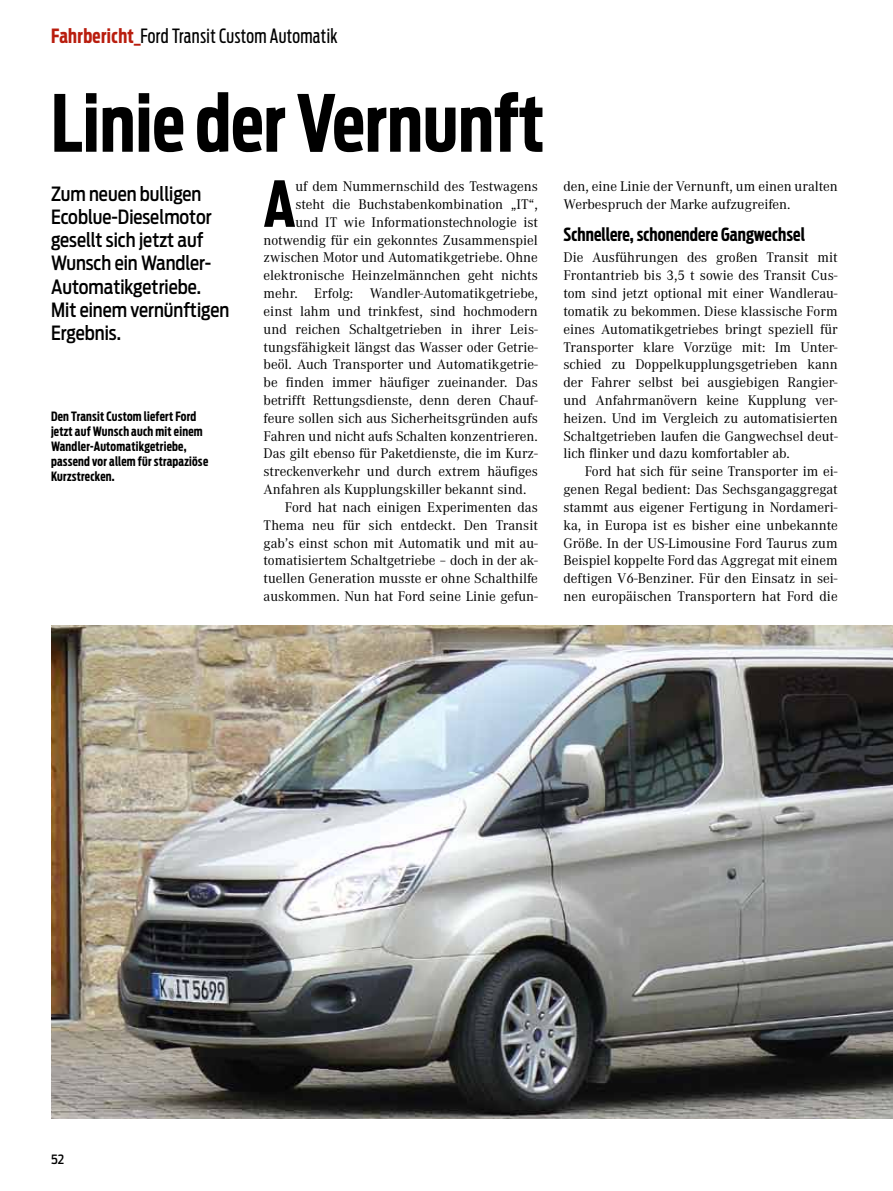
<style>
.page{position:relative;width:893px;height:1191px;background:#fff}
.page>*{position:absolute;margin:0;border:0;box-sizing:border-box;transform-origin:0 0}
.t1{font:700 78px "Antenna Extra Cond";letter-spacing:.005em;color:#000}
.t2{font:700 62.7px "Antenna Extra Cond";color:#000}
.t3{font:500 19.5px/23.2px "Antenna Cond";color:#000;scale:.95 1}
.t4{font:19.5px "Antenna Extra Cond";letter-spacing:.02em;color:#000}
.t5{font:700 18px "Antenna Extra Cond";letter-spacing:.005em;color:#000}
.t6{font:14.55px/17.9px "Corporate A";color:#000;text-align:justify}
.t7{font:700 12.75px/15px "Antenna Extra Cond";letter-spacing:.02em;color:#000}
.t8{font:500 12.75px "Antenna Cond";color:#000}
.s1{font-weight:700;color:#b91d0e}
</style>
<div class="page">
<img style="left:51px;top:625px;width:842px;height:493px">
<h3 class="t4" style="left:51px;top:24px;width:288px"><span class="s1">Fahrbericht_</span>Ford Transit Custom Automatik</h3>
<h1 class="t1" style="left:51px;top:77px;width:495px">Linie der Vernunft</h1>
<h3 class="t3" style="left:51px;top:182px;width:189px">Zum neuen bulligen<br>Ecoblue-Dieselmotor gesellt sich jetzt auf<br>Wunsch ein Wandler-<br>Automatikgetriebe.<br>Mit einem vernünftigen<br>Ergebnis.</h3>
<h2 class="t2" style="left:264px;top:167px;width:33px">A</h2>
<p class="t6" style="left:295px;top:178px;width:244px">uf dem Nummernschild des Testwagens</p>
<p class="t6" style="left:295px;top:196px;width:244px">steht die Buchstabenkombination „IT“,</p>
<p class="t6" style="left:295px;top:213px;width:244px">und IT wie Informationstechnologie ist</p>
<p class="t6" style="left:264px;top:231px;width:276px">notwendig für ein gekonntes Zusammenspiel</p>
<p class="t6" style="left:264px;top:249px;width:276px">zwischen Motor und Automatikgetriebe. Ohne</p>
<p class="t6" style="left:264px;top:267px;width:276px">elektronische Heinzelmännchen geht nichts</p>
<p class="t6" style="left:264px;top:285px;width:276px">mehr. Erfolg: Wandler-Automatikgetriebe,</p>
<p class="t6" style="left:264px;top:302px;width:276px">einst lahm und trinkfest, sind hochmodern</p>
<p class="t6" style="left:264px;top:320px;width:276px">und reichen Schaltgetrieben in ihrer Leis-</p>
<p class="t6" style="left:264px;top:338px;width:276px">tungsfähigkeit längst das Wasser oder Getrie-</p>
<p class="t6" style="left:264px;top:356px;width:276px">beöl. Auch Transporter und Automatikgetrie-</p>
<p class="t6" style="left:264px;top:374px;width:276px">be finden immer häufiger zueinander. Das</p>
<p class="t6" style="left:264px;top:391px;width:276px">betrifft Rettungsdienste, denn deren Chauf-</p>
<p class="t6" style="left:264px;top:409px;width:276px">feure sollen sich aus Sicherheitsgründen aufs</p>
<p class="t6" style="left:264px;top:427px;width:276px">Fahren und nicht aufs Schalten konzentrieren.</p>
<p class="t6" style="left:264px;top:445px;width:276px">Das gilt ebenso für Paketdienste, die im Kurz-</p>
<p class="t6" style="left:264px;top:463px;width:276px">streckenverkehr und durch extrem häufiges</p>
<p class="t6" style="left:264px;top:480px;width:264px">Anfahren als Kupplungskiller bekannt sind.</p>
<p class="t6" style="left:285px;top:498px;width:255px">Ford hat nach einigen Experimenten das</p>
<p class="t6" style="left:264px;top:516px;width:276px">Thema neu für sich entdeckt. Den Transit</p>
<p class="t6" style="left:264px;top:534px;width:276px">gab’s einst schon mit Automatik und mit au-</p>
<p class="t6" style="left:264px;top:552px;width:276px">tomatisiertem Schaltgetriebe – doch in der ak-</p>
<p class="t6" style="left:264px;top:570px;width:276px">tuellen Generation musste er ohne Schalthilfe</p>
<p class="t6" style="left:264px;top:587px;width:276px">auskommen. Nun hat Ford seine Linie gefun-</p>
<p class="t7" style="left:51px;top:408px;width:159px">Den Transit Custom liefert Ford jetzt auf Wunsch auch mit einem<br>Wandler-Automatikgetriebe, passend vor allem für strapaziöse<br>Kurzstrecken.</p>
<p class="t6" style="left:563px;top:178px;width:276px">den, eine Linie der Vernunft, um einen uralten<br>Werbespruch der Marke aufzugreifen.</p>
<p class="t5" style="left:563px;top:224px;width:243px">Schnellere, schonendere Gangwechsel</p>
<p class="t6" style="left:563px;top:249px;width:276px">Die Ausführungen des großen Transit mit Frontantrieb bis 3,5 t sowie des Transit Cus&shy;tom sind jetzt optional mit einer Wandlerau&shy;tomatik zu bekommen. Diese klassische Form eines Automatikgetriebes bringt speziell für Transporter klare Vorzüge mit: Im Unter&shy;schied zu Doppelkupplungsgetrieben kann der Fahrer selbst bei ausgiebigen Rangier&shy;und Anfahrmanövern keine Kupplung ver&shy;heizen. Und im Vergleich zu automatisierten Schaltgetrieben laufen die Gangwechsel deut&shy;lich flinker und dazu komfortabler ab.</p>
<p class="t6" style="left:563px;top:463px;width:276px;text-indent:21px">Ford hat sich für seine Transporter im ei&shy;genen Regal bedient: Das Sechsgangaggregat stammt aus eigener Fertigung in Nordameri&shy;ka, in Europa ist es bisher eine unbekannte Größe. In der US-Limousine Ford Taurus zum Beispiel koppelte Ford das Aggregat mit einem deftigen V6-Benziner. Für den Einsatz in sei&shy;nen europäischen Transportern hat Ford die</p>
<p class="t8" style="left:51px;top:1151px;width:15px">52</p>
</div>
